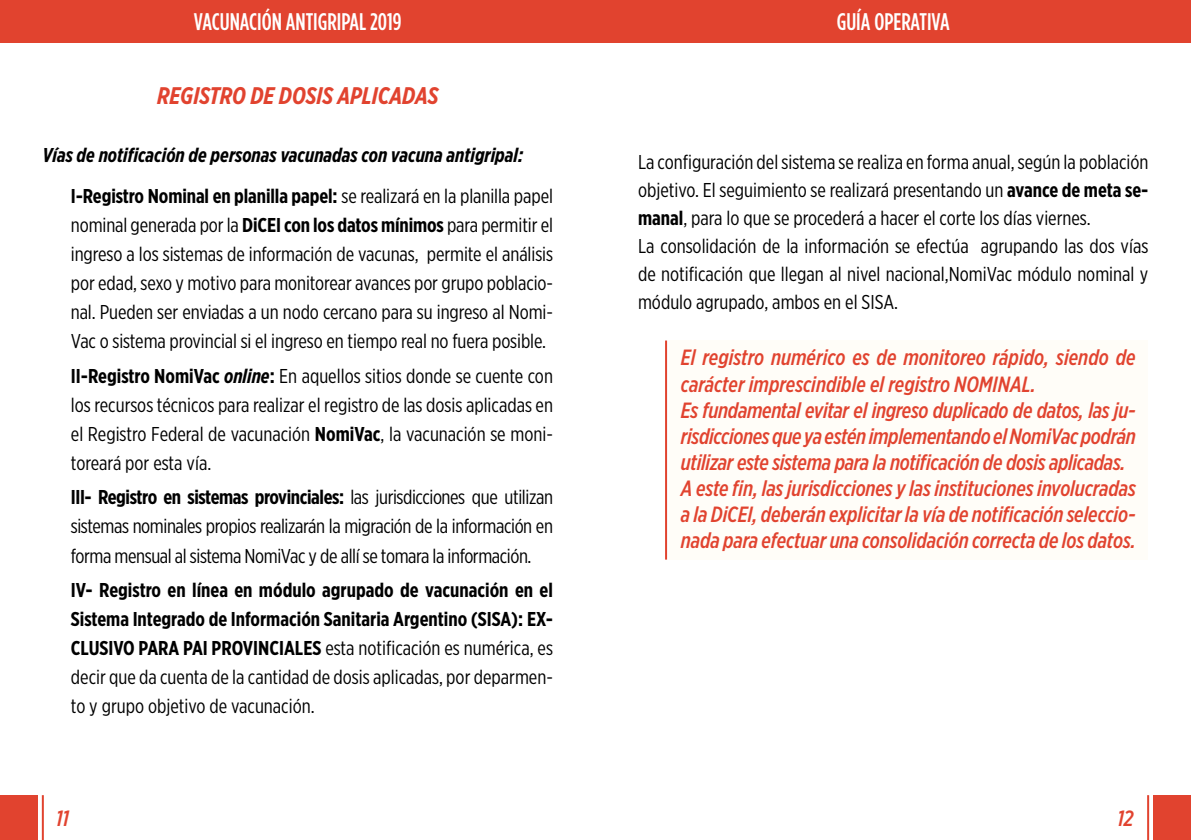
<style>
.page{position:relative;width:1191px;height:840px;background:#fff}
.page>*{position:absolute;margin:0;border:0;box-sizing:border-box;transform-origin:0 0}
.t1{font:500 24px "Gotham Condensed";color:#fff}
.t2{font:italic 700 24px "Gotham X Narrow";color:#e1432f}
.t3{font:italic 500 22px/26px "Gotham X Narrow";letter-spacing:-.01em;color:#e1432f}
.t4{font:20px/29px "Gotham X Narrow";color:#000;text-align:justify}
.t5{font:700 20px/29px "Gotham X Narrow";color:#000;text-align:justify}
.t6{font:italic 700 20px/40.4px "Gotham X Narrow";color:#000}
.s1{font-style:normal}
.s2{font-weight:400;font-style:normal}
.s3{font-weight:700}
.s4{font-weight:700;font-style:italic}
.s5{font-weight:400}
</style>
<div class="page">
<div style="left:0;top:0;width:1191px;height:43px;background:#e1432f"></div>
<div style="left:0;top:794px;width:38px;height:45px;background:#e1432f"></div>
<hr style="left:42px;top:794px;width:2px;height:45px;background:#e1432f">
<div style="left:1153px;top:794px;width:38px;height:45px;background:#e1432f"></div>
<hr style="left:1147px;top:794px;width:2px;height:45px;background:#e1432f">
<div style="left:669px;top:340px;width:478px;height:219px;background:#fffdf8"></div>
<hr style="left:665px;top:340px;width:2px;height:219px;background:#e1432f">
<p class="t1" style="left:194px;top:8px;width:209px">VACUNACIÓN ANTIGRIPAL 2019</p>
<p class="t1" style="left:836px;top:8px;width:114px">GUÍA OPERATIVA</p>
<p class="t2" style="left:157px;top:81px;width:283px">REGISTRO DE DOSIS APLICADAS</p>
<p class="t6" style="left:71px;top:135px;width:483px;text-indent:-28px">Vías de notificación de personas vacunadas con vacuna antigripal:<br><span class="s1">I-Registro Nominal en planilla papel:</span> <span class="s2">se realizará en la planilla papel</span></p>
<p class="t4" style="left:71px;top:210px;width:483px">nominal generada por la <span class="s3">DiCEI con los datos mínimos</span> para permitir el ingreso a los sistemas de información de vacunas, permite el análisis por edad, sexo y motivo para monitorear avances por grupo poblacio&shy;nal. Pueden ser enviadas a un nodo cercano para su ingreso al Nomi-Vac o sistema provincial si el ingreso en tiempo real no fuera posible.</p>
<p class="t4" style="left:71px;top:360px;width:483px"><span class="s3">II-Registro NomiVac</span> <span class="s4">online</span><span class="s3">:</span> En aquellos sitios donde se cuente con los recursos técnicos para realizar el registro de las dosis aplicadas en el Registro Federal de vacunación <span class="s3">NomiVac</span>, la vacunación se moni&shy;toreará por esta vía.</p>
<p class="t4" style="left:71px;top:482px;width:483px"><span class="s3">III- Registro en sistemas provinciales:</span> las jurisdicciones que utilizan sistemas nominales propios realizarán la migración de la información en forma mensual al sistema NomiVac y de allí se tomara la información.</p>
<p class="t5" style="left:71px;top:575px;width:483px">IV- Registro en línea en módulo agrupado de vacunación en el Sistema Integrado de Información Sanitaria Argentino (SISA): EX-CLUSIVO PARA PAI PROVINCIALES <span class="s5">esta notificación es numérica, es decir que da cuenta de la cantidad de dosis aplicadas, por deparmen&shy;to y grupo objetivo de vacunación.</span></p>
<p class="t4" style="left:638px;top:148px;width:512px;line-height:28px;text-align:left">La configuración del sistema se realiza en forma anual, según la población objetivo. El seguimiento se realizará presentando un <span class="s3">avance de meta se&shy;manal</span>, para lo que se procederá a hacer el corte los días viernes.<br>La consolidación de la información se efectúa agrupando las dos vías de notificación que llegan al nivel nacional,NomiVac módulo nominal y módulo agrupado, ambos en el SISA.</p>
<p class="t3" style="left:681px;top:344px;width:456px">El registro numérico es de monitoreo rápido, siendo de carácter imprescindible el registro NOMINAL.<br>Es fundamental evitar el ingreso duplicado de datos, las ju&shy;risdicciones que ya estén implementando el NomiVac podrán utilizar este sistema para la notificación de dosis aplicadas.<br>A este fin, las jurisdicciones y las instituciones involucradas a la DiCEI, deberán explicitar la vía de notificación seleccio&shy;nada para efectuar una consolidación correcta de los datos.</p>
<p class="t3" style="left:56px;top:804px;width:15px">11</p>
<p class="t3" style="left:1117px;top:804px;width:18px">12</p>
</div>
